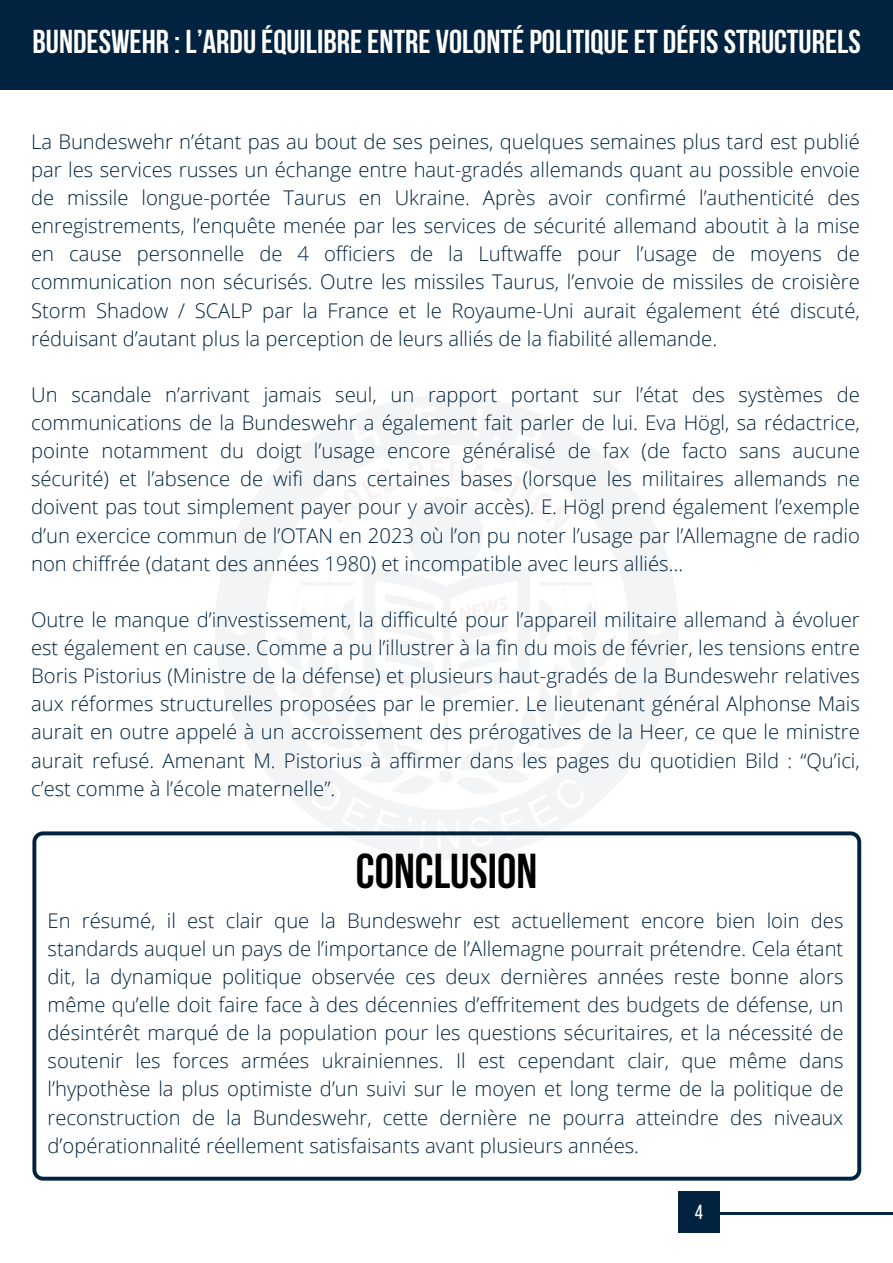
<style>
.page{position:relative;width:893px;height:1263px;background:#fff}
.page>*{position:absolute;margin:0;border:0;box-sizing:border-box;transform-origin:0 0}
.t1{font:700 48.75px "Bebas Neue";color:#000}
.t2{font:700 33px "Bebas Neue";color:#fff}
.t3{font:20.33px "Bebas Neue";color:#fff}
.t4{font:300 20.25px/28.1px "Open Sans";color:#01233f;text-align:justify}
</style>
<div class="page">
<div style="left:0;top:0;width:893px;height:89px;background:#01233f"></div>
<svg style="left:719px;top:1202px;width:174px;height:23px"></svg>
<div style="left:678px;top:1191px;width:41px;height:42px;background:#01233f"></div>
<svg style="left:32px;top:831px;width:829px;height:349px"></svg>
<p class="t2" style="left:32px;top:28px;width:829px">BUNDESWEHR : L’ARDUÉQUILIBREENTRE VOLONTÉPOLITIQUEET DÉFISSTRUCTURELS</p>
<h2 class="t4" style="left:31px;top:127px;width:830px">La Bundeswehr n’étant pas au bout de ses peines, quelques semaines plus tard est publié par les services russes un échange entre haut-gradés allemands quant au possible envoie de missile longue-portée Taurus en Ukraine. Après avoir confirmé l’authenticité des enregistrements, l’enquête menée par les services de sécurité allemand aboutit à la mise en cause personnelle de 4 officiers de la Luftwaffe pour l’usage de moyens de communication non sécurisés. Outre les missiles Taurus, l’envoie de missiles de croisière Storm Shadow / SCALP par la France et le Royaume-Uni aurait également été discuté, réduisant d’autant plus la perception de leurs alliés de la fiabilité allemande.</h2>
<p class="t4" style="left:31px;top:380px;width:830px">Un scandale n’arrivant jamais seul, un rapport portant sur l’état des systèmes de communications de la Bundeswehr a également fait parler de lui. Eva Högl, sa rédactrice, pointe notamment du doigt l’usage encore généralisé de fax (de facto sans aucune sécurité) et l’absence de wifi dans certaines bases (lorsque les militaires allemands ne doivent pas tout simplement payer pour y avoir accès). E. Högl prend également l’exemple d’un exercice commun de l’OTAN en 2023 où l’on pu noter l’usage par l’Allemagne de radio non chiffrée (datant des années 1980) et incompatible avec leurs alliés…</p>
<p class="t4" style="left:31px;top:605px;width:830px">Outre le manque d’investissement, la difficulté pour l’appareil militaire allemand à évoluer est également en cause. Comme a pu l’illustrer à la fin du mois de février, les tensions entre Boris Pistorius (Ministre de la défense) et plusieurs haut-gradés de la Bundeswehr relatives aux réformes structurelles proposées par le premier. Le lieutenant général Alphonse Mais aurait en outre appelé à un accroissement des prérogatives de la Heer, ce que le ministre aurait refusé. Amenant M. Pistorius à affirmer dans les pages du quotidien Bild : “Qu’ici, c’est comme à l’école maternelle”.</p>
<p class="t1" style="left:356px;top:851px;width:183px">CONCLUSION</p>
<h1 class="t4" style="left:48px;top:906px;width:797px">En résumé, il est clair que la Bundeswehr est actuellement encore bien loin des standards auquel un pays de l’importance de l’Allemagne pourrait prétendre. Cela étant dit, la dynamique politique observée ces deux dernières années reste bonne alors même qu’elle doit faire face à des décennies d’effritement des budgets de défense, un désintérêt marqué de la population pour les questions sécuritaires, et la nécessité de soutenir les forces armées ukrainiennes. Il est cependant clair, que même dans l’hypothèse la plus optimiste d’un suivi sur le moyen et long terme de la politique de reconstruction de la Bundeswehr, cette dernière ne pourra atteindre des niveaux d’opérationnalité réellement satisfaisants avant plusieurs années.</h1>
<p class="t3" style="left:695px;top:1203px;width:10px">4</p>
</div>
